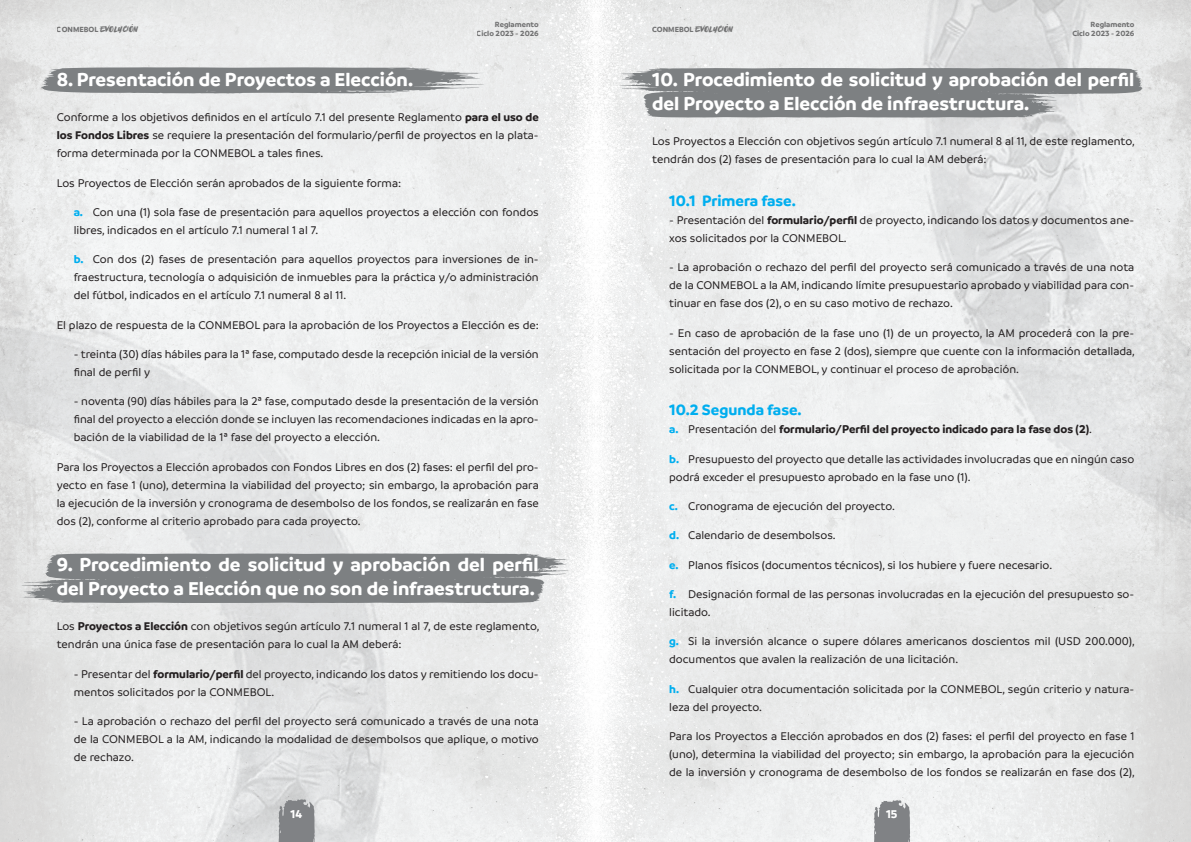
<style>
.page{position:relative;width:1191px;height:842px;background:#fff}
.page>*{position:absolute;margin:0;border:0;box-sizing:border-box;transform-origin:0 0}
.Titulo_Articulo{font:700 20px/24px "Branding";color:#fff}
.Titulo_Articulo_-_su{font:700 16px "Branding";color:#00aeef}
.t1{font:500 12px/18px "Branding";color:#231f20}
.t2{font:700 12px "Branding";color:#231f20}
.t3{font:700 12px "Branding";color:#fff}
.t4{font:700 8px/9.6px "Branding";color:#3e3e3f;text-align:right}
.t5{font:8px "Milestone";color:#3e3e3f}
.s1{font-family:"Branding";font-weight:700}
.s2{font-weight:700}
.s3{font-weight:700;color:#00aeef}
.s4{color:#00aeef}
.s5{font-weight:500}
</style>
<div class="page">
<img style="left:0;top:0;width:426px;height:842px">
<img style="left:426px;top:0;width:765px;height:842px">
<img style="left:0;top:288px;width:406px;height:554px">
<svg style="left:278px;top:799px;width:38px;height:43px;background:#8d8f92"></svg>
<img style="left:595px;top:0;width:170px;height:842px">
<img style="left:881px;top:0;width:310px;height:577px">
<svg style="left:873px;top:800px;width:38px;height:42px;background:#919396"></svg>
<svg style="left:21px;top:553px;width:547px;height:50px;background:#888b8c"></svg>
<svg style="left:41px;top:67px;width:443px;height:26px;background:#8c8e90"></svg>
<svg style="left:619px;top:68px;width:523px;height:50px;background:#8e9092"></svg>
<p class="t5" style="left:57px;top:25px;width:82px"><span class="s1">CONMEBOL</span> EVOLUCIÓN</p>
<p class="t4" style="left:477px;top:19px;width:64px">Reglamento<br>Ciclo 2023 - 2026</p>
<p class="t5" style="left:652px;top:25px;width:82px"><span class="s1">CONMEBOL</span> EVOLUCIÓN</p>
<p class="t4" style="left:1072px;top:19px;width:64px">Reglamento<br>Ciclo 2023 - 2026</p>
<p class="Titulo_Articulo" style="left:57px;top:68px;width:358px">8. Presentación de Proyectos a Elección.</p>
<p class="t1" style="left:57px;top:108px;width:483px;text-align:justify">Conforme a los objetivos definidos en el artículo 7.1 del presente Reglamento <span class="s2">para el uso de los Fondos Libres</span> se requiere la presentación del formulario/perfil de proyectos en la plata&shy;forma determinada por la CONMEBOL a tales fines.</p>
<p class="t1" style="left:57px;top:174px;width:346px">Los Proyectos de Elección serán aprobados de la siguiente forma:</p>
<p class="t1" style="left:74px;top:203px;width:466px"><span class="s3">a.</span> Con una (1) sola fase de presentación para aquellos proyectos a elección con fondos libres, indicados en el artículo 7.1 numeral 1 al 7.</p>
<p class="t1" style="left:74px;top:250px;width:466px;text-align:justify"><span class="s3">b.</span> Con dos (2) fases de presentación para aquellos proyectos para inversiones de in&shy;fraestructura, tecnología o adquisición de inmuebles para la práctica y/o administración del fútbol, indicados en el artículo 7.1 numeral 8 al 11.</p>
<p class="t1" style="left:57px;top:316px;width:483px">El plazo de respuesta de la CONMEBOL para la aprobación de los Proyectos a Elección es de:</p>
<p class="t1" style="left:74px;top:345px;width:466px">- treinta (30) días hábiles para la 1ª fase, computado desde la recepción inicial de la versión final de perfil y</p>
<p class="t1" style="left:74px;top:392px;width:466px;text-align:justify">- noventa (90) días hábiles para la 2ª fase, computado desde la presentación de la versión final del proyecto a elección donde se incluyen las recomendaciones indicadas en la apro&shy;bación de la viabilidad de la 1ª fase del proyecto a elección.</p>
<p class="t1" style="left:57px;top:458px;width:483px;text-align:justify">Para los Proyectos a Elección aprobados con Fondos Libres en dos (2) fases: el perfil del pro&shy;yecto en fase 1 (uno), determina la viabilidad del proyecto; sin embargo, la aprobación para la ejecución de la inversión y cronograma de desembolso de los fondos, se realizarán en fase dos (2), conforme al criterio aprobado para cada proyecto.</p>
<p class="Titulo_Articulo" style="left:57px;top:553px;width:483px">9. Procedimiento de solicitud y aprobación del perfil del Proyecto a Elección que no son de infraestructura.</p>
<p class="t1" style="left:57px;top:617px;width:484px">Los <span class="s2">Proyectos a Elección</span> con objetivos según artículo 7.1 numeral 1 al 7, de este reglamento, tendrán una única fase de presentación para lo cual la AM deberá:</p>
<p class="t1" style="left:74px;top:665px;width:466px">- Presentar del <span class="s2">formulario/perfil</span> del proyecto, indicando los datos y remitiendo los docu&shy;mentos solicitados por la CONMEBOL.</p>
<p class="t1" style="left:74px;top:712px;width:466px;text-align:justify">- La aprobación o rechazo del perfil del proyecto será comunicado a través de una nota de la CONMEBOL a la AM, indicando la modalidad de desembolsos que aplique, o motivo de rechazo.</p>
<p class="Titulo_Articulo" style="left:652px;top:68px;width:483px">10. Procedimiento de solicitud y aprobación del perfil del Proyecto a Elección de infraestructura.</p>
<p class="t1" style="left:652px;top:132px;width:484px">Los Proyectos a Elección con objetivos según artículo 7.1 numeral 8 al 11, de este reglamento, tendrán dos (2) fases de presentación para lo cual la AM deberá:</p>
<p class="Titulo_Articulo_-_su" style="left:669px;top:192px;width:128px">10.1 Primera fase.</p>
<p class="t1" style="left:669px;top:211px;width:466px">- Presentación del <span class="s2">formulario/perfil</span> de proyecto, indicando los datos y documentos ane&shy;xos solicitados por la CONMEBOL.</p>
<p class="t1" style="left:669px;top:258px;width:466px;text-align:justify">- La aprobación o rechazo del perfil del proyecto será comunicado a través de una nota de la CONMEBOL a la AM, indicando límite presupuestario aprobado y viabilidad para con&shy;tinuar en fase dos (2), o en su caso motivo de rechazo.</p>
<p class="t1" style="left:669px;top:324px;width:467px;text-align:justify">- En caso de aprobación de la fase uno (1) de un proyecto, la AM procederá con la pre&shy;sentación del proyecto en fase 2 (dos), siempre que cuente con la información detallada, solicitada por la CONMEBOL, y continuar el proceso de aprobación.</p>
<p class="Titulo_Articulo_-_su" style="left:669px;top:401px;width:134px">10.2 Segunda fase.</p>
<p class="t2" style="left:669px;top:423px;width:424px"><span class="s4">a.</span> <span class="s5">Presentación del</span> formulario/Perfil del proyecto indicado para la fase dos (2)<span class="s5">.</span></p>
<p class="t1" style="left:669px;top:450px;width:466px"><span class="s3">b.</span> Presupuesto del proyecto que detalle las actividades involucradas que en ningún caso podrá exceder el presupuesto aprobado en la fase uno (1).</p>
<p class="t1" style="left:669px;top:497px;width:227px"><span class="s3">c.</span> Cronograma de ejecución del proyecto.</p>
<p class="t1" style="left:669px;top:526px;width:168px"><span class="s3">d.</span> Calendario de desembolsos.</p>
<p class="t1" style="left:669px;top:556px;width:384px"><span class="s3">e.</span> Planos físicos (documentos técnicos), si los hubiere y fuere necesario.</p>
<p class="t1" style="left:669px;top:585px;width:466px"><span class="s3">f.</span> Designación formal de las personas involucradas en la ejecución del presupuesto so&shy;licitado.</p>
<p class="t1" style="left:669px;top:633px;width:467px"><span class="s3">g.</span> Si la inversión alcance o supere dólares americanos doscientos mil (USD 200.000), documentos que avalen la realización de una licitación.</p>
<p class="t1" style="left:669px;top:680px;width:466px"><span class="s3">h.</span> Cualquier otra documentación solicitada por la CONMEBOL, según criterio y natura&shy;leza del proyecto.</p>
<p class="t1" style="left:669px;top:727px;width:467px;text-align:justify">Para los Proyectos a Elección aprobados en dos (2) fases: el perfil del proyecto en fase 1 (uno), determina la viabilidad del proyecto; sin embargo, la aprobación para la ejecución de la inversión y cronograma de desembolso de los fondos se realizarán en fase dos (2),</p>
<p class="t3" style="left:290px;top:807px;width:13px">14</p>
<p class="t3" style="left:886px;top:807px;width:13px">15</p>
</div>
